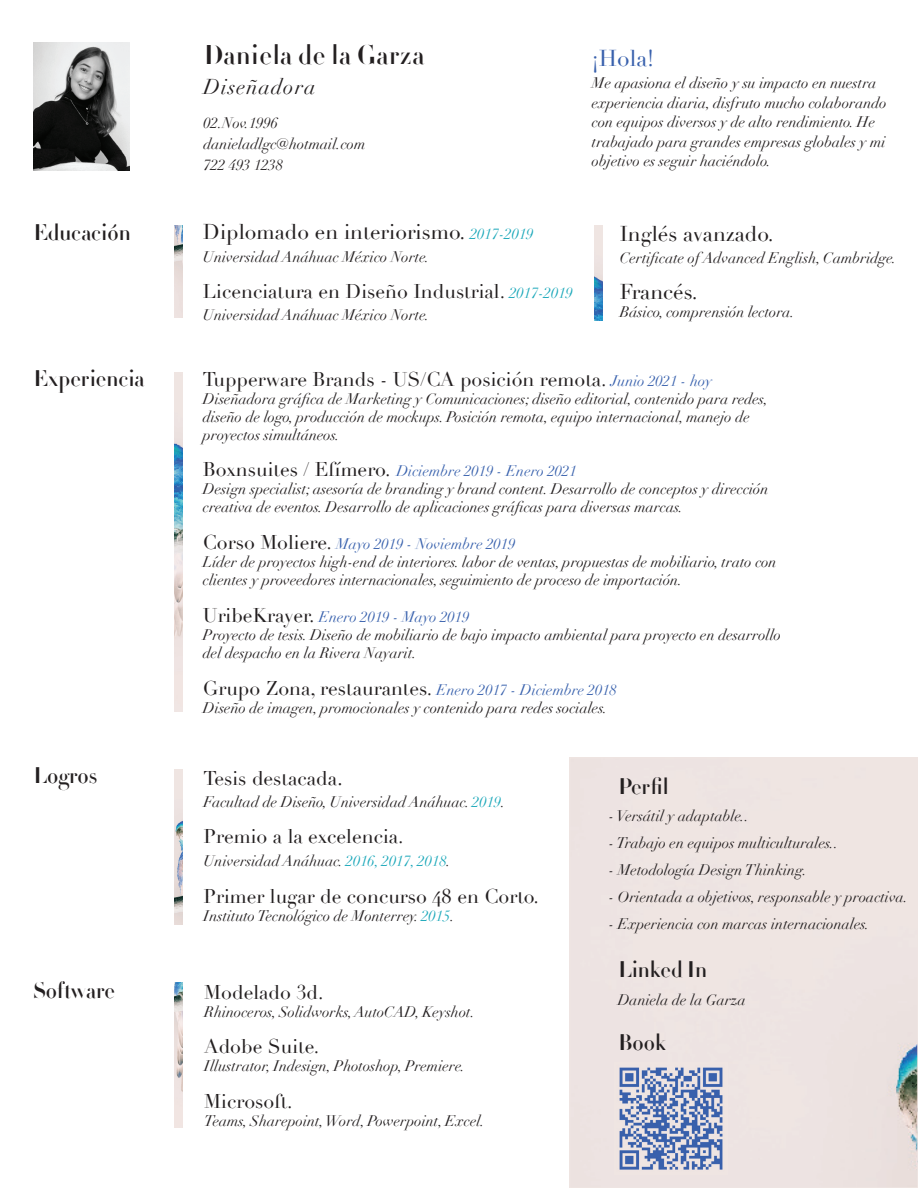
<style>
.page{position:relative;width:918px;height:1188px;background:#fff}
.page>*{position:absolute;margin:0;border:0;box-sizing:border-box;transform-origin:0 0}
.t1{font:27px "Didot HTF B64 Bold";letter-spacing:.025em;color:#231f20}
.t2{font:22.5px "Didot HTF B64 Bold";color:#231f20}
.t3{font:22.5px "Didot";color:#3961ad}
.t4{font:21px "Didot";color:#231f20}
.t5{font:italic 21px "Didot";letter-spacing:.05em;color:#231f20}
.t6{font:19.5px "Didot";color:#231f20}
.t7{font:italic 15px/18px "Didot";color:#231f20}
.s1{font-style:italic;font-size:15px;color:#19a7b9}
.s2{font-style:italic;font-size:15px;color:#3861ad}
.s3{font-style:normal;font-size:19.5px}
.s4{color:#3861ad}
.s5{font-size:21px}
.s6{color:#19a7b9}
</style>
<div class="page">
<img style="left:174px;top:372px;width:8px;height:339px">
<img style="left:175px;top:769px;width:8px;height:156px">
<img style="left:175px;top:983px;width:8px;height:145px">
<img style="left:595px;top:226px;width:8px;height:94px">
<img style="left:174px;top:226px;width:8px;height:92px">
<div style="left:572px;top:760px;width:343px;height:425px;background:#ede4e2"></div>
<div style="left:569px;top:757px;width:349px;height:431px;border:2px solid #efe5e2"></div>
<img style="left:33px;top:42px;width:96px;height:128px">
<img style="left:615px;top:1062px;width:113px;height:113px">
<h2 class="t2" style="left:33px;top:219px;width:99px">Educación</h2>
<h2 class="t2" style="left:33px;top:364px;width:113px">Experiencia</h2>
<h1 class="t1" style="left:204px;top:38px;width:222px">Daniela de la Garza</h1>
<h3 class="t5" style="left:204px;top:73px;width:114px">Diseñadora</h3>
<p class="t7" style="left:204px;top:112px;width:163px;line-height:21px">02.Nov.1996 danieladlgc@hotmail.com<br>722 493 1238</p>
<h2 class="t3" style="left:592px;top:44px;width:64px">¡Hola!</h2>
<p class="t7" style="left:592px;top:73px;width:296px;line-height:19.5px">Me apasiona el diseño y su impacto en nuestra experiencia diaria, disfruto mucho colaborando con equipos diversos y de alto rendimiento. He trabajado para grandes empresas globales y mi objetivo es seguir haciéndolo.</p>
<h3 class="t4" style="left:203px;top:219px;width:332px">Diplomado en interiorismo. <span class="s1">2017-2019</span></h3>
<p class="t7" style="left:203px;top:248px;width:228px">Universidad Anáhuac México Norte.</p>
<h3 class="t6" style="left:203px;top:280px;width:371px">Licenciatura en Diseño Industrial. <span class="s1">2017-2019</span></h3>
<p class="t7" style="left:203px;top:306px;width:228px">Universidad Anáhuac México Norte.</p>
<h3 class="t4" style="left:620px;top:221px;width:155px">Inglés avanzado.</h3>
<p class="t7" style="left:620px;top:249px;width:278px">Certificate of Advanced English, Cambridge.</p>
<h3 class="t4" style="left:620px;top:280px;width:80px">Francés.</h3>
<p class="t7" style="left:620px;top:303px;width:176px">Básico, comprensión lectora.</p>
<h3 class="t6" style="left:203px;top:368px;width:511px">Tupperware Brands - US/CA posición remota. <span class="s2">Junio 2021 - hoy</span></h3>
<p class="t7" style="left:203px;top:390px;width:566px">Diseñadora gráfica de Marketing y Comunicaciones; diseño editorial, contenido para redes, diseño de logo, producción de mockups. Posición remota, equipo internacional, manejo de proyectos simultáneos.</p>
<p class="t7" style="left:203px;top:462px;width:567px"><span class="s3">Boxnsuites / Efímero.</span> <span class="s4">Diciembre 2019 - Enero 2021<br></span>Design specialist; asesoría de branding y brand content. Desarrollo de conceptos y dirección creativa de eventos. Desarrollo de aplicaciones gráficas para diversas marcas.</p>
<p class="t7" style="left:203px;top:535px;width:575px"><span class="s3">Corso Moliere.</span> <span class="s4">Mayo 2019 - Noviembre 2019<br></span>Líder de proyectos high-end de interiores. labor de ventas, propuestas de mobiliario, trato con clientes y proveedores internacionales, seguimiento de proceso de importación.</p>
<p class="t7" style="left:203px;top:608px;width:580px"><span class="s3">UribeKrayer.</span> <span class="s4">Enero 2019 - Mayo 2019<br></span>Proyecto de tesis. Diseño de mobiliario de bajo impacto ambiental para proyecto en desarrollo del despacho en la Rivera Nayarit.</p>
<h3 class="t6" style="left:203px;top:676px;width:415px">Grupo Zona, restaurantes. <span class="s2">Enero 2017 - Diciembre 2018</span></h3>
<p class="t7" style="left:203px;top:699px;width:406px">Diseño de imagen, promocionales y contenido para redes sociales.</p>
<h2 class="t2" style="left:33px;top:761px;width:66px">Logros</h2>
<h2 class="t2" style="left:618px;top:772px;width:52px">Perfil</h2>
<h3 class="t6" style="left:204px;top:766px;width:141px">Tesis destacada<span class="s5">.</span></h3>
<p class="t7" style="left:204px;top:793px;width:303px">Facultad de Diseño, Universidad Anáhuac. <span class="s6">2019</span>.</p>
<h3 class="t6" style="left:204px;top:825px;width:202px">Premio a la excelencia.</h3>
<p class="t7" style="left:204px;top:852px;width:249px">Universidad Anáhuac. <span class="s6">2016, 2017, 2018</span>.</p>
<h3 class="t6" style="left:204px;top:884px;width:337px">Primer lugar de concurso 48 en Corto.</h3>
<p class="t7" style="left:204px;top:907px;width:252px">Instituto Tecnológico de Monterrey. <span class="s6">2015</span>.</p>
<p class="t7" style="left:609px;top:807px;width:142px">- Versátil y adaptable..</p>
<p class="t7" style="left:609px;top:834px;width:231px">- Trabajo en equipos multiculturales..</p>
<p class="t7" style="left:609px;top:861px;width:200px">- Metodología Design Thinking.</p>
<p class="t7" style="left:609px;top:888px;width:301px">- Orientada a objetivos, responsable y proactiva.</p>
<p class="t7" style="left:609px;top:915px;width:262px">- Experiencia con marcas internacionales.</p>
<h2 class="t2" style="left:33px;top:977px;width:84px">Software</h2>
<h3 class="t6" style="left:204px;top:980px;width:121px">Modelado 3d.</h3>
<p class="t7" style="left:204px;top:1003px;width:272px">Rhinoceros, Solidworks, AutoCAD, Keyshot.</p>
<h3 class="t6" style="left:204px;top:1035px;width:116px">Adobe Suite.</h3>
<p class="t7" style="left:204px;top:1057px;width:262px">Illustrator, Indesign, Photoshop, Premiere.</p>
<h3 class="t6" style="left:204px;top:1090px;width:90px">Microsoft.</h3>
<p class="t7" style="left:204px;top:1112px;width:282px">Teams, Sharepoint, Word, Powerpoint, Excel.</p>
<h2 class="t2" style="left:618px;top:956px;width:91px">Linked In</h2>
<p class="t7" style="left:618px;top:991px;width:130px">Daniela de la Garza</p>
<h2 class="t2" style="left:618px;top:1028px;width:50px">Book</h2>
</div>
